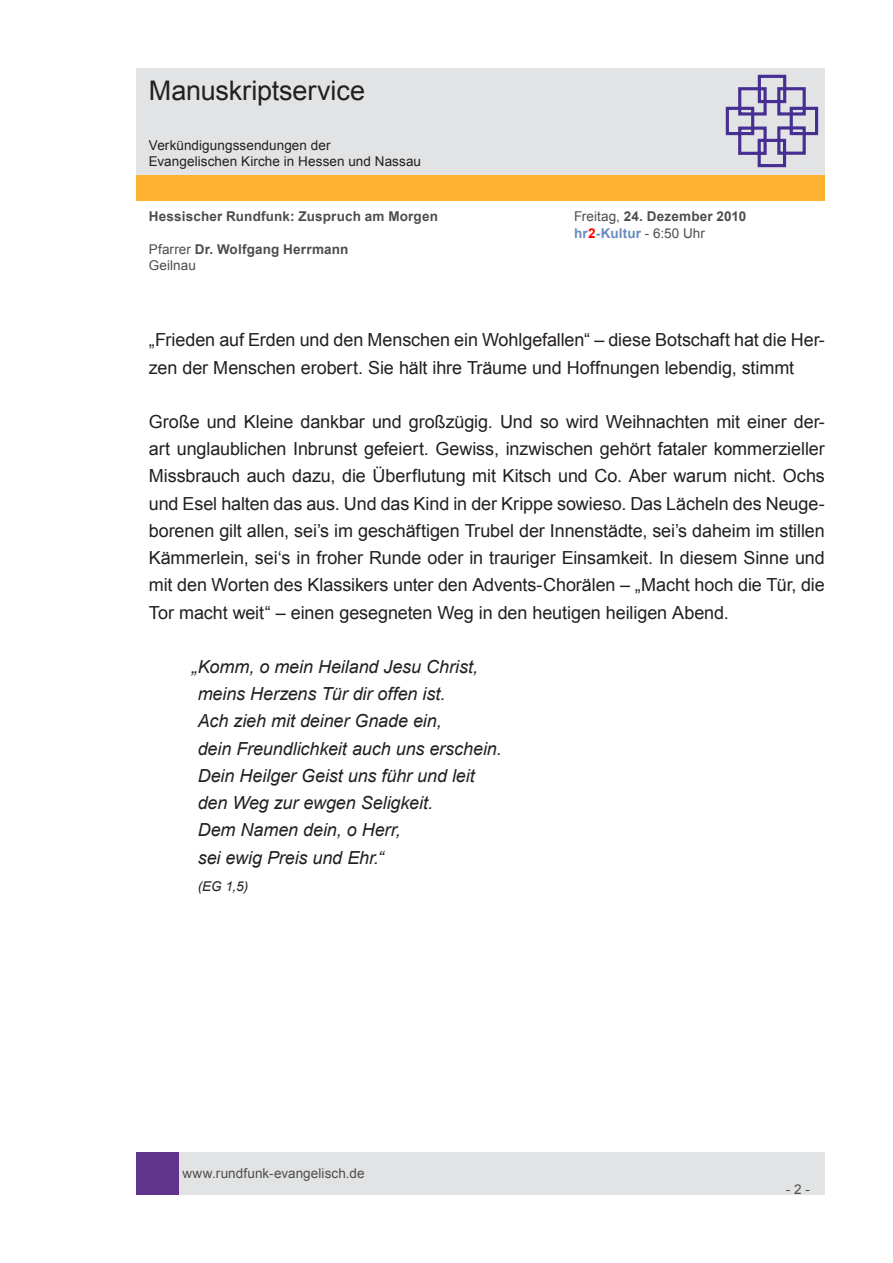
<style>
.page{position:relative;width:893px;height:1263px;background:#fff}
.page>*{position:absolute;margin:0;border:0;box-sizing:border-box;transform-origin:0 0}
.t1{font:27px "Arial";letter-spacing:-.005em;color:#231f20}
.t2{font:18px/27.2px "Arial";letter-spacing:-.005em;color:#231f20}
.t3{font:italic 18px/27.2px "Arial";letter-spacing:-.005em;color:#231f20}
.t4{font:13.5px/16.2px "Arial";letter-spacing:.005em;color:#4d4d4d}
.t5{font:700 13.5px/16.2px "Arial";letter-spacing:.015em;color:#4d4d4d}
.t6{font:13.5px/16.2px "Arial";letter-spacing:.005em;color:#231f20}
.t7{font:italic 13.5px "Arial";color:#231f20}
.s1{font-weight:700}
.s2{font-weight:700;color:#688bc0}
.s3{font-weight:700;color:#f00}
.s4{font-weight:400}
</style>
<div class="page">
<div style="left:179px;top:1152px;width:646px;height:43px;background:#e2e3e4"></div>
<div style="left:136px;top:1152px;width:43px;height:43px;background:#5f348a"></div>
<div style="left:136px;top:175px;width:689px;height:26px;background:#ffb132"></div>
<div style="left:136px;top:68px;width:689px;height:106px;background:#e2e3e4"></div>
<svg style="left:725px;top:74px;width:94px;height:94px"></svg>
<h1 class="t1" style="left:149px;top:73px;width:218px">Manuskriptservice</h1>
<p class="t6" style="left:149px;top:137px;width:274px">Verkündigungssendungen der<br>Evangelischen Kirche in Hessen und Nassau</p>
<p class="t5" style="left:149px;top:209px;width:291px">Hessischer Rundfunk: Zuspruch am Morgen</p>
<p class="t4" style="left:574px;top:209px;width:174px">Freitag, <span class="s1">24. Dezember 2010 </span><span class="s2">hr</span><span class="s3">2</span><span class="s2">-Kultur</span> - 6:50 Uhr</p>
<p class="t5" style="left:149px;top:241px;width:201px"><span class="s4">Pfarrer</span> Dr. Wolfgang Herrmann<br><span class="s4">Geilnau</span></p>
<p class="t2" style="left:149px;top:327px;width:678px">„Frieden auf Erden und den Menschen ein Wohlgefallen“ – diese Botschaft hat die Her&shy;zen der Menschen erobert. Sie hält ihre Träume und Hoffnungen lebendig, stimmt</p>
<p class="t2" style="left:149px;top:408px;width:678px;text-align:justify">Große und Kleine dankbar und großzügig. Und so wird Weihnachten mit einer der&shy;art unglaublichen Inbrunst gefeiert. Gewiss, inzwischen gehört fataler kommerzieller Missbrauch auch dazu, die Überflutung mit Kitsch und Co. Aber warum nicht. Ochs und Esel halten das aus. Und das Kind in der Krippe sowieso. Das Lächeln des Neuge&shy;borenen gilt allen, sei’s im geschäftigen Trubel der Innenstädte, sei’s daheim im stillen Kämmerlein, sei‘s in froher Runde oder in trauriger Einsamkeit. In diesem Sinne und mit den Worten des Klassikers unter den Advents-Chorälen – „Macht hoch die Tür, die Tor macht weit“ – einen gesegneten Weg in den heutigen heiligen Abend.</p>
<p class="t3" style="left:198px;top:653px;width:306px;text-indent:-6px">„Komm, o mein Heiland Jesu Christ, meins Herzens Tür dir offen ist.<br>Ach zieh mit deiner Gnade ein,<br>dein Freundlichkeit auch uns erschein.<br>Dein Heilger Geist uns führ und leit den Weg zur ewgen Seligkeit.<br>Dem Namen dein, o Herr,<br>sei ewig Preis und Ehr.“</p>
<p class="t7" style="left:198px;top:877px;width:52px">(EG 1,5)</p>
<p class="t4" style="left:182px;top:1165px;width:184px">www.rundfunk-evangelisch.de</p>
<p class="t4" style="left:786px;top:1181px;width:26px">- 2 -</p>
</div>
